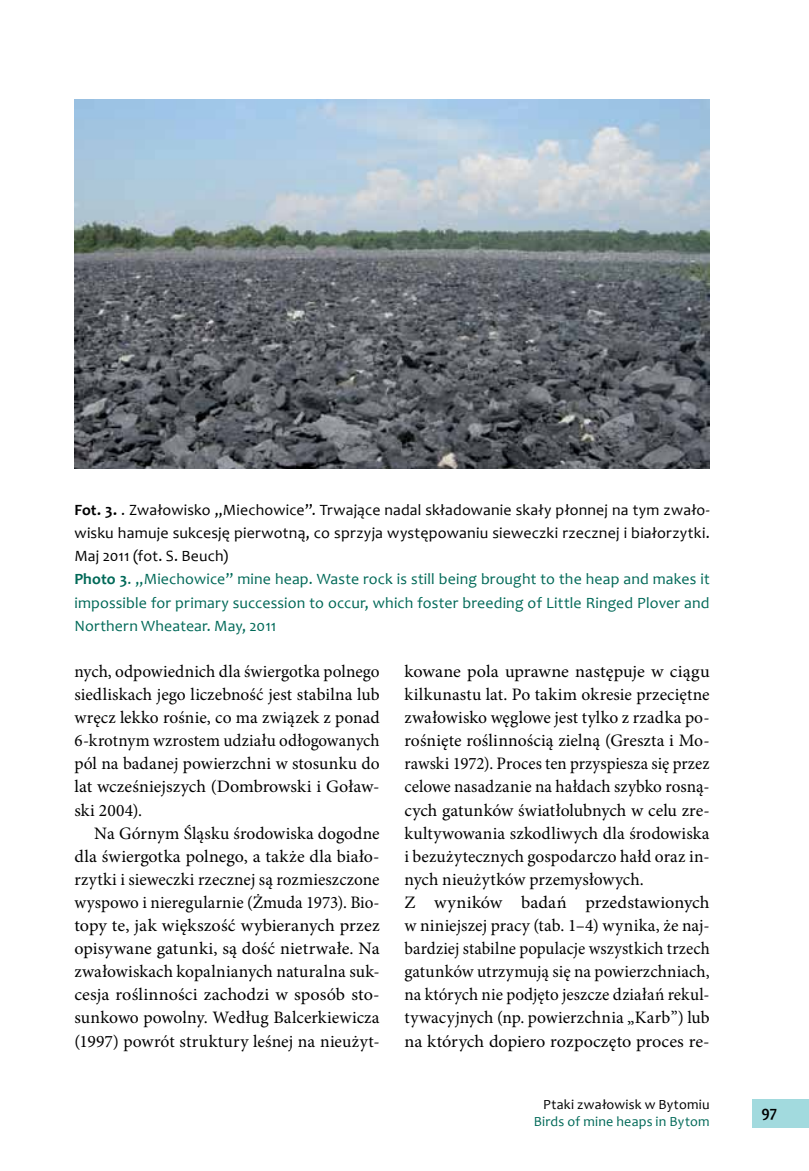
<style>
.page{position:relative;width:809px;height:1171px;background:#fff}
.page>*{position:absolute;margin:0;border:0;box-sizing:border-box;transform-origin:0 0}
.t1{font:17.5px/23.1px "Minion Pro";letter-spacing:.005em;color:#000;scale:1.04 1}
.t2{font:17.5px/23.1px "Minion Pro";letter-spacing:.005em;color:#000;text-align:justify}
.t3{font:15.75px/23.1px "Candara";letter-spacing:.01em;color:#006958}
.t4{font:700 15.75px "Candara";color:#000}
.t5{font:14px "Candara";letter-spacing:.015em;color:#006958}
.t6{font:14px "Candara";letter-spacing:.02em;color:#000}
.s1{font-weight:700;color:#000}
.s2{color:#000}
.s3{font-weight:700}
</style>
<div class="page">
<div style="left:752px;top:1099px;width:57px;height:28px;background:#a2dade"></div>
<img style="left:74px;top:99px;width:635px;height:370px">
<p class="t3" style="left:74px;top:498px;width:636px"><span class="s1">Fot. 3.</span> <span class="s2">. Zwałowisko „Miechowice”. Trwające nadal składowanie skały płonnej na tym zwało&shy;wisku hamuje sukcesję pierwotną, co sprzyja występowaniu sieweczki rzecznej i białorzytki.<br>Maj 2011 (fot. S. Beuch)<br></span><span class="s3">Photo 3</span>. „Miechowice” mine heap. Waste rock is still being brought to the heap and makes it impossible for primary succession to occur, which foster breeding of Little Ringed Plover and Northern Wheatear. May, 2011</p>
<p class="t2" style="left:74px;top:660px;width:307px">nych, odpowiednich dla świergotka polnego siedliskach jego liczebność jest stabilna lub wręcz lekko rośnie, co ma związek z ponad 6-krotnym wzrostem udziału odłogowanych pól na badanej powierzchni w stosunku do lat wcześniejszych (Dombrowski i Goław&shy;ski 2004).</p>
<p class="t2" style="left:74px;top:821px;width:307px;text-indent:20px">Na Górnym Śląsku środowiska dogodne dla świergotka polnego, a także dla biało&shy;rzytki i sieweczki rzecznej są rozmieszczone wyspowo i nieregularnie (Żmuda 1973). Bio&shy;topy te, jak większość wybieranych przez opisywane gatunki, są dość nietrwałe. Na zwałowiskach kopalnianych naturalna suk&shy;cesja roślinności zachodzi w sposób sto&shy;sunkowo powolny. Według Balcerkiewicza (1997) powrót struktury leśnej na nieużyt-</p>
<p class="t1" style="left:404px;top:660px;width:295px">kowane pola uprawne następuje w ciągu kilkunastu lat. Po takim okresie przeciętne zwałowisko węglowe jest tylko z rzadka po&shy;rośnięte roślinnością zielną (Greszta i Mo&shy;rawski 1972). Proces ten przyspiesza się przez celowe nasadzanie na hałdach szybko rosną&shy;cych gatunków światłolubnych w celu zre&shy;kultywowania szkodliwych dla środowiska i bezużytecznych gospodarczo hałd oraz in&shy;nych nieużytków przemysłowych.<br>Z wyników badań przedstawionych w niniejszej pracy (tab. 1–4) wynika, że naj&shy;bardziej stabilne populacje wszystkich trzech gatunków utrzymują się na powierzchniach, na których nie podjęto jeszcze działań rekul&shy;tywacyjnych (np. powierzchnia „Karb”) lub na których dopiero rozpoczęto proces re-</p>
<p class="t6" style="left:543px;top:1096px;width:168px">Ptaki zwałowisk w Bytomiu</p>
<p class="t5" style="left:533px;top:1112px;width:177px">Birds of mine heaps in Bytom</p>
<p class="t4" style="left:761px;top:1103px;width:17px">97</p>
</div>
